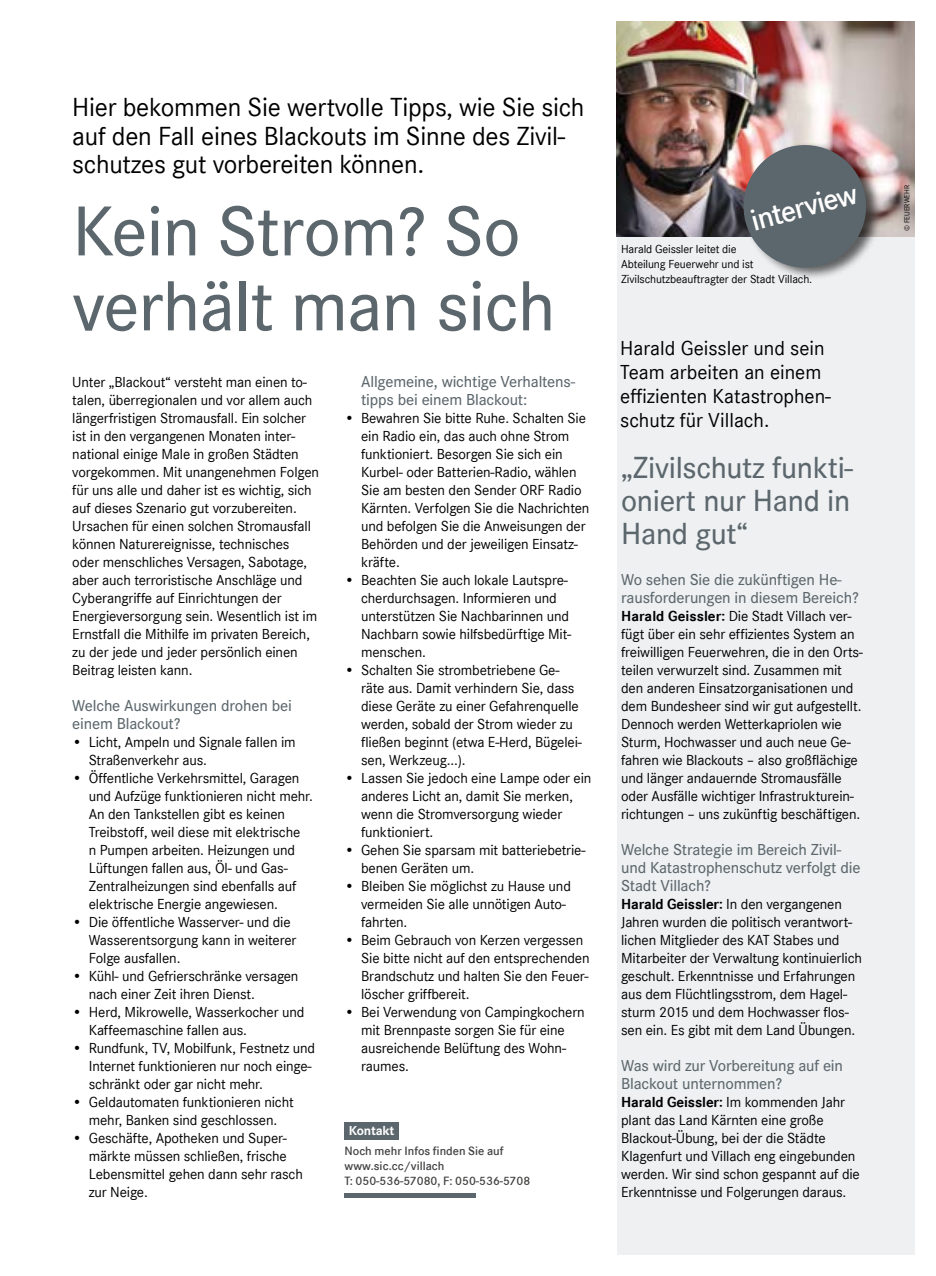
<style>
.page{position:relative;width:936px;height:1276px;background:#fff}
.page>*{position:absolute;margin:0;border:0;box-sizing:border-box;transform-origin:0 0}
.t1{font:500 73.2px/74.8px "Corporate S Pro";letter-spacing:-.01em;color:#5c676d}
.t2{font:500 31.5px/33px "Corporate S";letter-spacing:-.01em;color:#5c676d;text-align:justify}
.t3{font:600 30.9px "Corporate S";color:#fff}
.Absatz_Initial{font:27px/28.5px "Corporate S";letter-spacing:-.01em;color:#000}
.t4{font:20.85px/24px "Corporate S";color:#000}
.Absatz_Initial-2{font:500 16.5px/18px "Corporate S Pro";letter-spacing:-.01em;color:#5c676d}
.Absatz_Initial-3{font:15px/18px "Corporate S";letter-spacing:-.01em;color:#000}
.Absatz_Initial-4{font:700 13.5px "Corporate S Pro";letter-spacing:-.01em;color:#fff}
.Info_am_Ende{font:600 12.45px/15px "Corporate S";color:#434342}
.Fleißtext_ILG{font:12px/15px "Corporate S";letter-spacing:-.01em;color:#000}
.t5{font:7.5px "Corporate S";color:#000}
.s1{font-weight:700}
</style>
<div class="page">
<div style="left:617px;top:21px;width:297px;height:1233px;background:#eef0f2"></div>
<img style="left:617px;top:21px;width:297px;height:216px">
<div style="left:743px;top:141px;width:139px;height:138px;background:#000;opacity:.6"></div>
<svg style="left:736px;top:138px;width:136px;height:136px;background:#807d81"></svg>
<div style="left:344px;top:1122px;width:54px;height:17px;background:#5c676d"></div>
<div style="left:344px;top:1192px;width:131px;height:5px;background:#5c676d"></div>
<p class="Absatz_Initial" style="left:72px;top:93px;width:513px">Hier bekommen Sie wertvolle Tipps, wie Sie sich auf den Fall eines Blackouts im Sinne des Zivil&shy;schutzes gut vorbereiten können.</p>
<p class="t1" style="left:72px;top:187px;width:484px">Kein Strom? So verhält man sich</p>
<p class="Absatz_Initial-3" style="left:72px;top:373px;width:248px">Unter „Blackout“ versteht man einen to&shy;talen, überregionalen und vor allem auch längerfristigen Stromausfall. Ein solcher ist in den vergangenen Monaten inter&shy;national einige Male in großen Städten vorgekommen. Mit unangenehmen Folgen für uns alle und daher ist es wichtig, sich auf dieses Szenario gut vorzubereiten.<br>Ursachen für einen solchen Stromausfall können Naturereignisse, technisches oder menschliches Versagen, Sabotage, aber auch terroristische Anschläge und Cyberangriffe auf Einrichtungen der Energieversorgung sein. Wesentlich ist im Ernstfall die Mithilfe im privaten Bereich, zu der jede und jeder persönlich einen Beitrag leisten kann.</p>
<p class="Absatz_Initial-2" style="left:72px;top:695px;width:221px">Welche Auswirkungen drohen bei einem Blackout?</p>
<p class="Absatz_Initial-3" style="left:89px;top:733px;width:208px;text-indent:-16px">• Licht, Ampeln und Signale fallen im<br>Straßenverkehr aus.</p>
<p class="Absatz_Initial-3" style="left:89px;top:769px;width:226px;text-indent:-16px">• Öffentliche Verkehrsmittel, Garagen und Aufzüge funktionieren nicht mehr.<br>An den Tankstellen gibt es keinen Treibstoff, weil diese mit elektrische<br>n Pumpen arbeiten. Heizungen und Lüftungen fallen aus, Öl- und Gas-Zentralheizungen sind ebenfalls auf elektrische Energie angewiesen.</p>
<p class="Absatz_Initial-3" style="left:89px;top:913px;width:209px;text-indent:-16px">• Die öffentliche Wasserver- und die<br>Wasserentsorgung kann in weiterer<br>Folge ausfallen.</p>
<p class="Absatz_Initial-3" style="left:89px;top:967px;width:211px;text-indent:-16px">• Kühl- und Gefrierschränke versagen nach einer Zeit ihren Dienst.</p>
<p class="Absatz_Initial-3" style="left:89px;top:1003px;width:217px;text-indent:-16px">• Herd, Mikrowelle, Wasserkocher und<br>Kaffeemaschine fallen aus.</p>
<p class="Absatz_Initial-3" style="left:89px;top:1039px;width:228px;text-indent:-16px">• Rundfunk, TV, Mobilfunk, Festnetz und<br>Internet funktionieren nur noch einge&shy;schränkt oder gar nicht mehr.</p>
<p class="Absatz_Initial-3" style="left:72px;top:1093px;width:223px;text-align:center">• Geldautomaten funktionieren nicht mehr, Banken sind geschlossen.</p>
<p class="Absatz_Initial-3" style="left:89px;top:1129px;width:215px;text-indent:-16px">• Geschäfte, Apotheken und Super&shy;märkte müssen schließen, frische<br>Lebensmittel gehen dann sehr rasch zur Neige.</p>
<p class="Absatz_Initial-2" style="left:361px;top:371px;width:216px">Allgemeine, wichtige Verhaltens&shy;tipps bei einem Blackout:</p>
<p class="Absatz_Initial-3" style="left:361px;top:409px;width:230px;text-indent:-16px">• Bewahren Sie bitte Ruhe. Schalten Sie ein Radio ein, das auch ohne Strom funktioniert. Besorgen Sie sich ein Kurbel- oder Batterien-Radio, wählen Sie am besten den Sender ORF Radio Kärnten. Verfolgen Sie die Nachrichten und befolgen Sie die Anweisungen der Behörden und der jeweiligen Einsatz&shy;kräfte.</p>
<p class="Absatz_Initial-3" style="left:361px;top:571px;width:212px;text-indent:-16px">• Beachten Sie auch lokale Lautspre&shy;cherdurchsagen. Informieren und unterstützen Sie Nachbarinnen und<br>Nachbarn sowie hilfsbedürftige Mit&shy;menschen.</p>
<p class="Absatz_Initial-3" style="left:361px;top:661px;width:222px;text-indent:-16px">• Schalten Sie strombetriebene Ge&shy;räte aus. Damit verhindern Sie, dass diese Geräte zu einer Gefahrenquelle werden, sobald der Strom wieder zu fließen beginnt (etwa E-Herd, Bügelei&shy;sen, Werkzeug...).</p>
<p class="Absatz_Initial-3" style="left:361px;top:769px;width:232px;text-indent:-16px">• Lassen Sie jedoch eine Lampe oder ein anderes Licht an, damit Sie merken, wenn die Stromversorgung wieder funktioniert.</p>
<p class="Absatz_Initial-3" style="left:361px;top:841px;width:226px;text-indent:-16px">• Gehen Sie sparsam mit batteriebetrie&shy;benen Geräten um.</p>
<p class="Absatz_Initial-3" style="left:361px;top:877px;width:211px;text-indent:-16px">• Bleiben Sie möglichst zu Hause und vermeiden Sie alle unnötigen Auto&shy;fahrten.</p>
<p class="Absatz_Initial-3" style="left:361px;top:931px;width:230px;text-indent:-16px">• Beim Gebrauch von Kerzen vergessen Sie bitte nicht auf den entsprechenden Brandschutz und halten Sie den Feuer&shy;löscher griffbereit.</p>
<p class="Absatz_Initial-3" style="left:361px;top:1003px;width:225px;text-indent:-16px">• Bei Verwendung von Campingkochern mit Brennpaste sorgen Sie für eine ausreichende Belüftung des Wohn&shy;raumes.</p>
<p class="Absatz_Initial-4" style="left:349px;top:1120px;width:47px">Kontakt</p>
<p class="Info_am_Ende" style="left:344px;top:1144px;width:187px">Noch mehr Infos finden Sie auf www.sic.cc/villach<br>T: 050-536-57080, F: 050-536-5708</p>
<p class="t3" style="left:747px;top:203px;width:111px;rotate:-15deg">interview</p>
<p class="Fleißtext_ILG" style="left:621px;top:242px;width:193px">Harald Geissler leitet die<br>Abteilung Feuerwehr und ist<br>Zivilschutzbeauftragter der Stadt Villach.</p>
<p class="t4" style="left:620px;top:336px;width:212px">Harald Geissler und sein<br>Team arbeiten an einem effizienten Katastrophen&shy;schutz für Villach.</p>
<p class="t2" style="left:621px;top:451px;width:233px">„Zivilschutz funkti&shy;oniert nur Hand in Hand gut“</p>
<p class="Absatz_Initial-2" style="left:621px;top:569px;width:239px">Wo sehen Sie die zukünftigen He&shy;rausforderungen in diesem Bereich?</p>
<p class="Absatz_Initial-3" style="left:621px;top:607px;width:243px"><span class="s1">Harald Geissler:</span> Die Stadt Villach ver&shy;fügt über ein sehr effizientes System an freiwilligen Feuerwehren, die in den Orts&shy;teilen verwurzelt sind. Zusammen mit den anderen Einsatzorganisationen und dem Bundesheer sind wir gut aufgestellt.<br>Dennoch werden Wetterkapriolen wie Sturm, Hochwasser und auch neue Ge&shy;fahren wie Blackouts – also großflächige und länger andauernde Stromausfälle oder Ausfälle wichtiger Infrastrukturein&shy;richtungen – uns zukünftig beschäftigen.</p>
<p class="Absatz_Initial-2" style="left:621px;top:839px;width:241px">Welche Strategie im Bereich Zivil&shy;und Katastrophenschutz verfolgt die<br>Stadt Villach?</p>
<p class="Absatz_Initial-3" style="left:621px;top:895px;width:242px"><span class="s1">Harald Geissler:</span> In den vergangenen Jahren wurden die politisch verantwort&shy;lichen Mitglieder des KAT Stabes und Mitarbeiter der Verwaltung kontinuierlich geschult. Erkenntnisse und Erfahrungen aus dem Flüchtlingsstrom, dem Hagel&shy;sturm 2015 und dem Hochwasser flos&shy;sen ein. Es gibt mit dem Land Übungen.</p>
<p class="Absatz_Initial-2" style="left:621px;top:1055px;width:223px">Was wird zur Vorbereitung auf ein<br>Blackout unternommen?</p>
<p class="Absatz_Initial-3" style="left:621px;top:1093px;width:240px"><span class="s1">Harald Geissler:</span> Im kommenden Jahr plant das Land Kärnten eine große Blackout-Übung, bei der die Städte Klagenfurt und Villach eng eingebunden werden. Wir sind schon gespannt auf die Erkenntnisse und Folgerungen daraus.</p>
<p class="t5" style="left:902px;top:231px;width:48px;rotate:-90deg">© FEUERWEHR</p>
</div>
